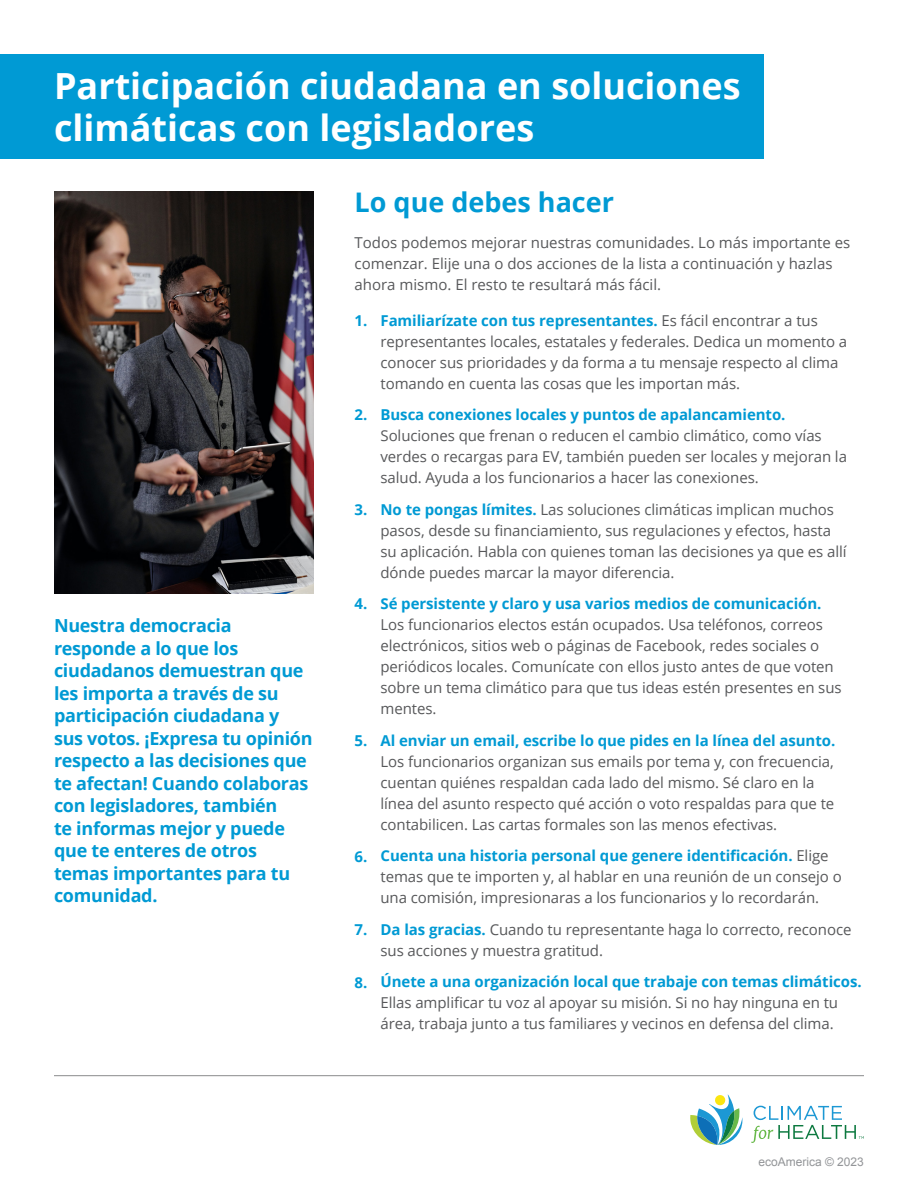
<style>
.page{position:relative;width:918px;height:1188px;background:#fff}
.page>*{position:absolute;margin:0;border:0;box-sizing:border-box;transform-origin:0 0}
.t1{font:700 36px/42px "Open Sans";color:#fff}
.t2{font:700 27px "Open Sans";color:#009ad4}
.t3{font:700 18px/22.5px "Open Sans";letter-spacing:-.015em;color:#009ad4}
.t4{font:15px/21px "Open Sans";letter-spacing:-.005em;color:#57585a}
.t5{font:700 15px "Open Sans";color:#009ad4}
.t6{font:12px "Arial";color:#939598}
.s1{font-weight:700;color:#009ad4}
</style>
<div class="page">
<hr style="left:54px;top:1075px;width:810px;height:1px;background:#57585a">
<svg style="left:751px;top:1106px;width:113px;height:37px"></svg>
<svg style="left:690px;top:1095px;width:52px;height:50px"></svg>
<img style="left:54px;top:191px;width:259px;height:403px">
<div style="left:0;top:54px;width:763px;height:104px;background:#009ad4"></div>
<p class="t1" style="left:54px;top:64px;width:688px">Participación ciudadana en soluciones climáticas con legisladores</p>
<p class="t2" style="left:355px;top:183px;width:261px">Lo que debes hacer</p>
<p class="t3" style="left:54px;top:614px;width:260px">Nuestra democracia responde a lo que los ciudadanos demuestran que les importa a través de su participación ciudadana y sus votos. ¡Expresa tu opinión respecto a las decisiones que te afectan! Cuando colaboras con legisladores, también<br>te informas mejor y puede que te enteres de otros temas importantes para tu comunidad.</p>
<p class="t4" style="left:355px;top:232px;width:497px">Todos podemos mejorar nuestras comunidades. Lo más importante es comenzar. Elije una o dos acciones de la lista a continuación y hazlas ahora mismo. El resto te resultará más fácil.</p>
<p class="t5" style="left:355px;top:310px;width:14px">1.</p>
<p class="t5" style="left:355px;top:404px;width:14px">2.</p>
<p class="t5" style="left:355px;top:499px;width:14px">3.</p>
<p class="t5" style="left:355px;top:593px;width:14px">4.</p>
<p class="t5" style="left:355px;top:730px;width:14px">5.</p>
<p class="t5" style="left:355px;top:846px;width:14px">6.</p>
<p class="t5" style="left:355px;top:919px;width:14px">7.</p>
<p class="t5" style="left:355px;top:972px;width:14px">8.</p>
<p class="t4" style="left:381px;top:310px;width:468px"><span class="s1">Familiarízate con tus representantes.</span> Es fácil encontrar a tus representantes locales, estatales y federales. Dedica un momento a conocer sus prioridades y da forma a tu mensaje respecto al clima tomando en cuenta las cosas que les importan más.</p>
<p class="t4" style="left:381px;top:404px;width:468px"><span class="s1">Busca conexiones locales y puntos de apalancamiento.<br></span>Soluciones que frenan o reducen el cambio climático, como vías verdes o recargas para EV, también pueden ser locales y mejoran la salud. Ayuda a los funcionarios a hacer las conexiones.</p>
<p class="t4" style="left:381px;top:499px;width:468px"><span class="s1">No te pongas límites.</span> Las soluciones climáticas implican muchos pasos, desde su financiamiento, sus regulaciones y efectos, hasta su aplicación. Habla con quienes toman las decisiones ya que es allí dónde puedes marcar la mayor diferencia.</p>
<p class="t4" style="left:381px;top:593px;width:463px"><span class="s1">Sé persistente y claro y usa varios medios de comunicación.<br></span>Los funcionarios electos están ocupados. Usa teléfonos, correos electrónicos, sitios web o páginas de Facebook, redes sociales o periódicos locales. Comunícate con ellos justo antes de que voten sobre un tema climático para que tus ideas estén presentes en sus mentes.</p>
<p class="t4" style="left:381px;top:730px;width:456px"><span class="s1">Al enviar un email, escribe lo que pides en la línea del asunto.<br></span>Los funcionarios organizan sus emails por tema y, con frecuencia, cuentan quiénes respaldan cada lado del mismo. Sé claro en la línea del asunto respecto qué acción o voto respaldas para que te contabilicen. Las cartas formales son las menos efectivas.</p>
<p class="t4" style="left:381px;top:845px;width:463px"><span class="s1">Cuenta una historia personal que genere identificación.</span> Elige temas que te importen y, al hablar en una reunión de un consejo o una comisión, impresionaras a los funcionarios y lo recordarán.</p>
<p class="t4" style="left:381px;top:919px;width:473px"><span class="s1">Da las gracias.</span> Cuando tu representante haga lo correcto, reconoce sus acciones y muestra gratitud.</p>
<p class="t4" style="left:381px;top:971px;width:483px"><span class="s1">Únete a una organización local que trabaje con temas climáticos.<br></span>Ellas amplificar tu voz al apoyar su misión. Si no hay ninguna en tu área, trabaja junto a tus familiares y vecinos en defensa del clima.</p>
<p class="t6" style="left:758px;top:1154px;width:107px">ecoAmerica © 2023</p>
</div>
